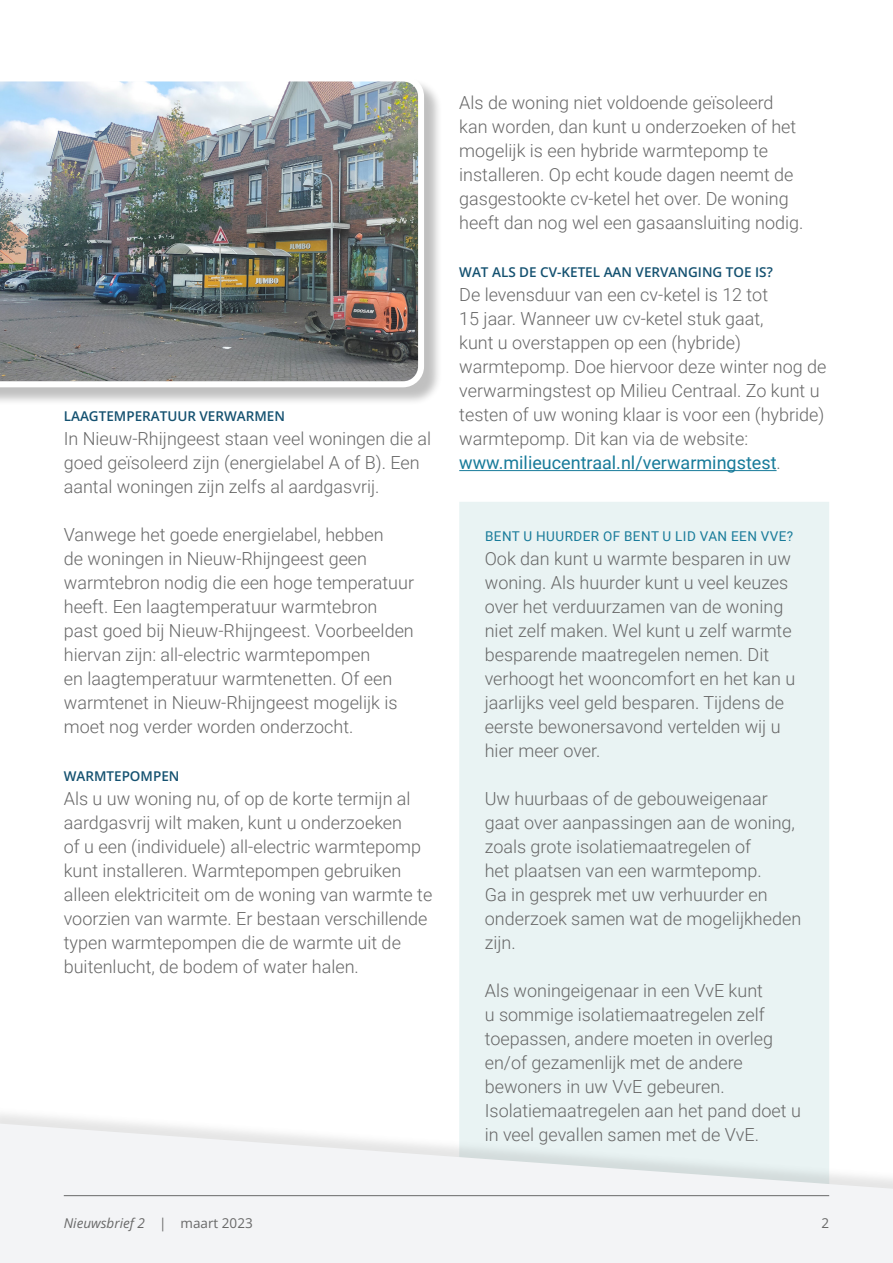
<style>
.page{position:relative;width:893px;height:1263px;background:#fff}
.page>*{position:absolute;margin:0;border:0;box-sizing:border-box;transform-origin:0 0}
.t1{font:300 18px/24px "Roboto";color:#686868}
.t2{font:600 13.5px "Open Sans";color:#145170}
.t3{font:13.5px "Roboto";letter-spacing:.035em;color:#187b9a}
.t4{font:italic 13.5px "Open Sans";color:#686868}
.t5{font:13.5px "Open Sans";color:#686868}
.s1{font-weight:400;color:#187b9a}
.s2{font-style:normal}
</style>
<div class="page">
<hr style="left:459px;top:470px;width:318px;height:1px;background:#187b9a">
<div style="left:459px;top:502px;width:370px;height:604px;background:#e9f3f3"></div>
<div style="left:0;top:1106px;width:893px;height:157px;background:#686868;opacity:.17"></div>
<svg style="left:0;top:1123px;width:893px;height:140px;fill:#f3f4f6"></svg>
<div style="left:0;top:78px;width:443px;height:328px;background:#000;opacity:.25"></div>
<img style="left:0;top:78px;width:424px;height:309px">
<hr style="left:64px;top:1195px;width:765px;height:1px;background:#686868">
<p class="t2" style="left:64px;top:407px;width:223px">LAAGTEMPERATUUR VERWARMEN</p>
<p class="t1" style="left:64px;top:426px;width:369px">In Nieuw-Rhijngeest staan veel woningen die al goed geïsoleerd zijn (energielabel A of B). Een aantal woningen zijn zelfs al aardgasvrij.</p>
<p class="t1" style="left:64px;top:522px;width:352px">Vanwege het goede energielabel, hebben<br>de woningen in Nieuw-Rhijngeest geen warmtebron nodig die een hoge temperatuur heeft. Een laagtemperatuur warmtebron past goed bij Nieuw-Rhijngeest. Voorbeelden hiervan zijn: all-electric warmtepompen<br>en laagtemperatuur warmtenetten. Of een warmtenet in Nieuw-Rhijngeest mogelijk is moet nog verder worden onderzocht.</p>
<p class="t2" style="left:64px;top:767px;width:117px">WARMTEPOMPEN</p>
<p class="t1" style="left:64px;top:786px;width:370px">Als u uw woning nu, of op de korte termijn al aardgasvrij wilt maken, kunt u onderzoeken<br>of u een (individuele) all-electric warmtepomp kunt installeren. Warmtepompen gebruiken alleen elektriciteit om de woning van warmte te voorzien van warmte. Er bestaan verschillende typen warmtepompen die de warmte uit de buitenlucht, de bodem of water halen.</p>
<p class="t1" style="left:459px;top:90px;width:346px">Als de woning niet voldoende geïsoleerd kan worden, dan kunt u onderzoeken of het mogelijk is een hybride warmtepomp te installeren. Op echt koude dagen neemt de gasgestookte cv-ketel het over. De woning heeft dan nog wel een gasaansluiting nodig.</p>
<p class="t2" style="left:459px;top:263px;width:315px">WAT ALS DE CV-KETEL AAN VERVANGING TOE IS?</p>
<p class="t1" style="left:459px;top:282px;width:369px">De levensduur van een cv-ketel is 12 tot<br>15 jaar. Wanneer uw cv-ketel stuk gaat,<br>kunt u overstappen op een (hybride) warmtepomp. Doe hiervoor deze winter nog de verwarmingstest op Milieu Centraal. Zo kunt u testen of uw woning klaar is voor een (hybride) warmtepomp. Dit kan via de website: <span class="s1">www.milieucentraal.nl/verwarmingstest</span>.</p>
<p class="t3" style="left:485px;top:527px;width:310px">BENT U HUURDER OF BENT U LID VAN EEN VVE?</p>
<p class="t1" style="left:485px;top:546px;width:312px">Ook dan kunt u warmte besparen in uw woning. Als huurder kunt u veel keuzes over het verduurzamen van de woning niet zelf maken. Wel kunt u zelf warmte besparende maatregelen nemen. Dit verhoogt het wooncomfort en het kan u jaarlijks veel geld besparen. Tijdens de eerste bewonersavond vertelden wij u hier meer over.</p>
<p class="t1" style="left:485px;top:786px;width:318px">Uw huurbaas of de gebouweigenaar gaat over aanpassingen aan de woning, zoals grote isolatiemaatregelen of<br>het plaatsen van een warmtepomp.<br>Ga in gesprek met uw verhuurder en onderzoek samen wat de mogelijkheden zijn.</p>
<p class="t1" style="left:485px;top:978px;width:318px">Als woningeigenaar in een VvE kunt<br>u sommige isolatiemaatregelen zelf toepassen, andere moeten in overleg en/of gezamenlijk met de andere bewoners in uw VvE gebeuren.<br>Isolatiemaatregelen aan het pand doet u in veel gevallen samen met de VvE.</p>
<p class="t4" style="left:64px;top:1213px;width:191px">Nieuwsbrief 2 <span class="s2">| maart 2023</span></p>
<p class="t5" style="left:821px;top:1213px;width:9px">2</p>
</div>
